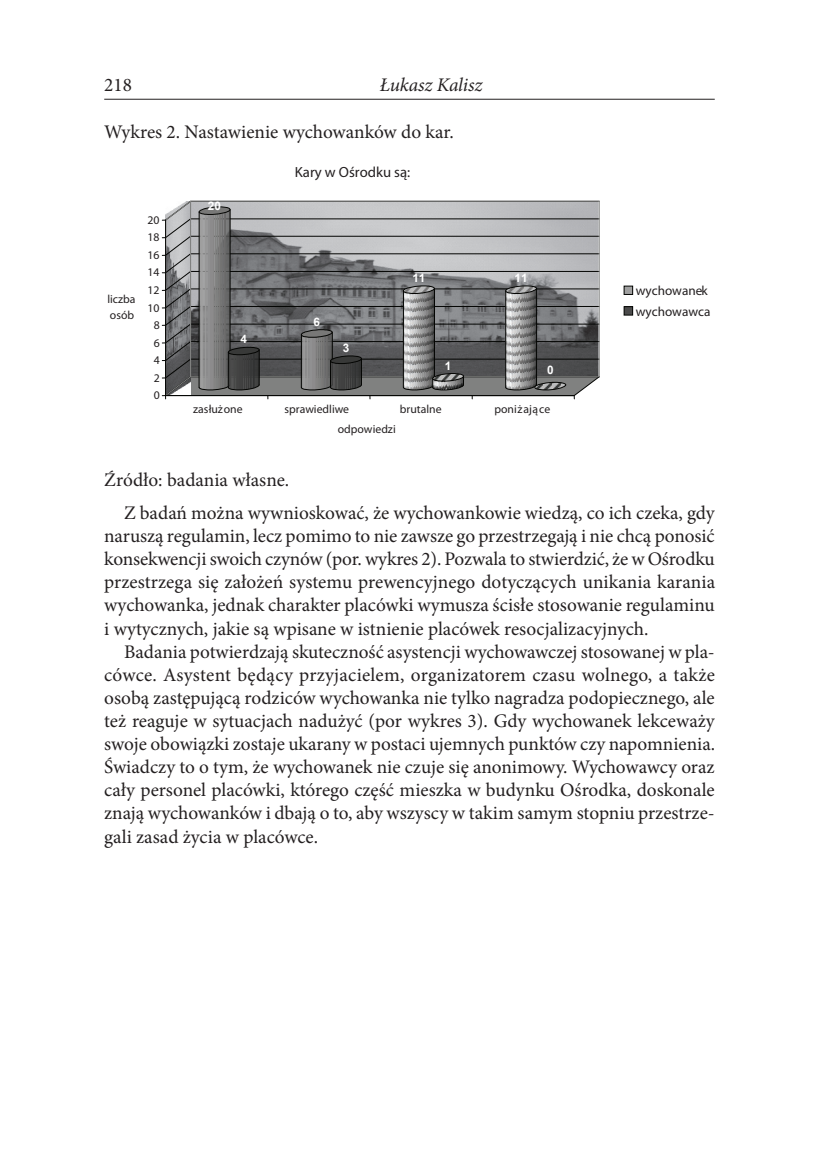
<style>
.page{position:relative;width:819px;height:1166px;background:#fff}
.page>*{position:absolute;margin:0;border:0;box-sizing:border-box;transform-origin:0 0}
.Tekst{font:19.25px/23.1px "Minion Pro";color:#231f20;text-align:justify}
.tytul_tabeli{font:19.25px "Minion Pro";color:#231f20}
.t1{font:italic 19.25px "Minion Pro";letter-spacing:-.01em;color:#231f20}
.t2{font:700 14.7px "Times New Roman";color:#231f20}
.t3{font:700 13.3px/20.5px "Times New Roman";color:#231f20}
.t4{font:11.72px "Arial";color:#231f20}
.t5{font:700 11.72px/15.4px "Arial";color:#231f20}
.t6{font:700 11.72px "Arial";color:#fff}
</style>
<div class="page">
<hr style="left:104px;top:99px;width:610px;height:1px;background:#231f20">
<svg style="left:162px;top:201px;width:437px;height:198px;background:#868788"></svg>
<div style="left:624px;top:286px;width:8px;height:8px;background:#a0a0a0"></div>
<div style="left:624px;top:307px;width:8px;height:8px;background:#4b4b4b"></div>
<div style="left:624px;top:307px;width:8px;height:8px;border:1px solid #040503"></div>
<p class="Tekst" style="left:104px;top:73px;width:29px">218</p>
<p class="t1" style="left:379px;top:72px;width:104px">Łukasz Kalisz</p>
<p class="tytul_tabeli" style="left:104px;top:119px;width:351px">Wykres 2. Nastawienie wychowanków do kar.</p>
<p class="t5" style="left:107px;top:292px;width:30px">liczba osób</p>
<p class="t4" style="left:147px;top:213px;width:14px">20</p>
<p class="t4" style="left:147px;top:230px;width:14px">18</p>
<p class="t4" style="left:147px;top:248px;width:14px">16</p>
<p class="t4" style="left:147px;top:265px;width:14px">14</p>
<p class="t4" style="left:147px;top:283px;width:14px">12</p>
<p class="t4" style="left:147px;top:300px;width:14px">10</p>
<p class="t4" style="left:154px;top:318px;width:8px">8</p>
<p class="t4" style="left:154px;top:335px;width:8px">6</p>
<p class="t4" style="left:154px;top:353px;width:8px">4</p>
<p class="t4" style="left:154px;top:370px;width:8px">2</p>
<p class="t4" style="left:154px;top:388px;width:8px">0</p>
<p class="t6" style="left:208px;top:198px;width:15px">20</p>
<p class="t6" style="left:240px;top:331px;width:8px">4</p>
<p class="t2" style="left:295px;top:163px;width:117px">Kary w Ośrodku są:</p>
<p class="t6" style="left:313px;top:314px;width:8px">6</p>
<p class="t6" style="left:343px;top:340px;width:8px">3</p>
<p class="t6" style="left:412px;top:270px;width:15px">11</p>
<p class="t6" style="left:445px;top:358px;width:8px">1</p>
<p class="t6" style="left:514px;top:270px;width:15px">11</p>
<p class="t6" style="left:547px;top:362px;width:8px">0</p>
<p class="t4" style="left:193px;top:401px;width:51px">zasłużone</p>
<p class="t4" style="left:284px;top:401px;width:66px">sprawiedliwe</p>
<p class="t4" style="left:400px;top:401px;width:43px">brutalne</p>
<p class="t4" style="left:494px;top:401px;width:57px">poniżające</p>
<p class="t5" style="left:338px;top:422px;width:60px">odpowiedzi</p>
<p class="t3" style="left:635px;top:280px;width:76px">wychowanek wychowawca</p>
<p class="tytul_tabeli" style="left:104px;top:467px;width:186px">Źródło: badania własne.</p>
<p class="Tekst" style="left:104px;top:501px;width:612px;text-indent:20px">Z badań można wywnioskować, że wychowankowie wiedzą, co ich czeka, gdy naruszą regulamin, lecz pomimo to nie zawsze go przestrzegają i nie chcą ponosić konsekwencji swoich czynów (por. wykres 2). Pozwala to stwierdzić, że w Ośrodku przestrzega się założeń systemu prewencyjnego dotyczących unikania karania wychowanka, jednak charakter placówki wymusza ścisłe stosowanie regulaminu i wytycznych, jakie są wpisane w istnienie placówek resocjalizacyjnych.</p>
<p class="Tekst" style="left:104px;top:640px;width:612px;text-indent:20px">Badania potwierdzają skuteczność asystencji wychowawczej stosowanej w pla&shy;cówce. Asystent będący przyjacielem, organizatorem czasu wolnego, a także osobą zastępującą rodziców wychowanka nie tylko nagradza podopiecznego, ale też reaguje w sytuacjach nadużyć (por wykres 3). Gdy wychowanek lekceważy swoje obowiązki zostaje ukarany w postaci ujemnych punktów czy napomnienia.<br>Świadczy to o tym, że wychowanek nie czuje się anonimowy. Wychowawcy oraz cały personel placówki, którego część mieszka w budynku Ośrodka, doskonale znają wychowanków i dbają o to, aby wszyscy w takim samym stopniu przestrze&shy;gali zasad życia w placówce.</p>
</div>
